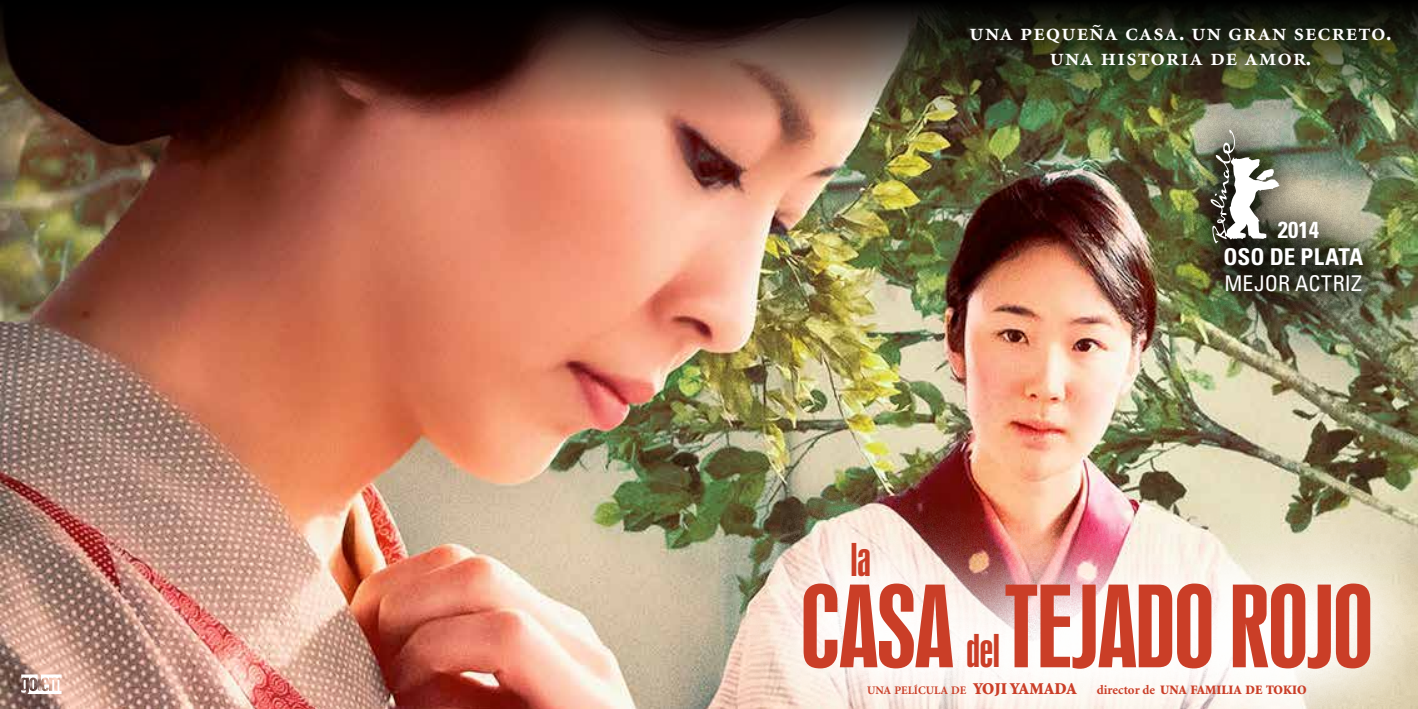
<style>
.page{position:relative;width:1418px;height:709px;background:#fff}
.page>*{position:absolute;margin:0;border:0;box-sizing:border-box;transform-origin:0 0}
.t1{font:105px "Hadrianbold";color:#ca3e27}
.t2{font:42px "Hadrianbold";color:#ca3e27}
.t3{font:25px/25px "Minion Semibold SC";letter-spacing:.03em;color:#fff;text-align:center}
.t4{font:700 condensed 23.12px/27.8px "Univers";color:#fff;text-align:center}
.t5{font:condensed 21.62px "Univers";letter-spacing:.01em;color:#fff}
.t6{font:900 12.88px "Minion";color:#ca3e27}
.s1{font-weight:700;font-size:11.62px}
.s2{font-size:16.5px}
.s3{font-weight:700}
</style>
<div class="page">
<img style="left:0;top:122px;width:1417px;height:587px">
<img style="left:0;top:0;width:1417px;height:122px">
<img style="left:723px;top:464px;width:694px;height:245px">
<svg style="left:21px;top:674px;width:41px;height:20px"></svg>
<img style="left:1171px;top:90px;width:231px;height:242px">
<svg style="left:1209px;top:129px;width:70px;height:114px"></svg>
<h3 class="t3" style="left:969px;top:20px;width:424px">una pequeña casa. un gran secreto. una historia de amor.</h3>
<h3 class="t4" style="left:1223px;top:215px;width:141px">2014<br>OSO DE PLATA</h3>
<h3 class="t5" style="left:1224px;top:270px;width:139px">MEJOR ACTRIZ</h3>
<h2 class="t2" style="left:850px;top:534px;width:21px">la</h2>
<h1 class="t1" style="left:801px;top:563px;width:153px">CASA</h1>
<h1 class="t1" style="left:1004px;top:563px;width:370px">TEJADO ROJO</h1>
<h2 class="t2" style="left:966px;top:625px;width:35px">del</h2>
<p class="t6" style="left:867px;top:683px;width:441px"><span class="s1">UNA PELÍCULA DE</span> <span class="s2">YOJI YAMADA</span> <span class="s3">director de</span> UNA FAMILIA DE TOKIO</p>
</div>
